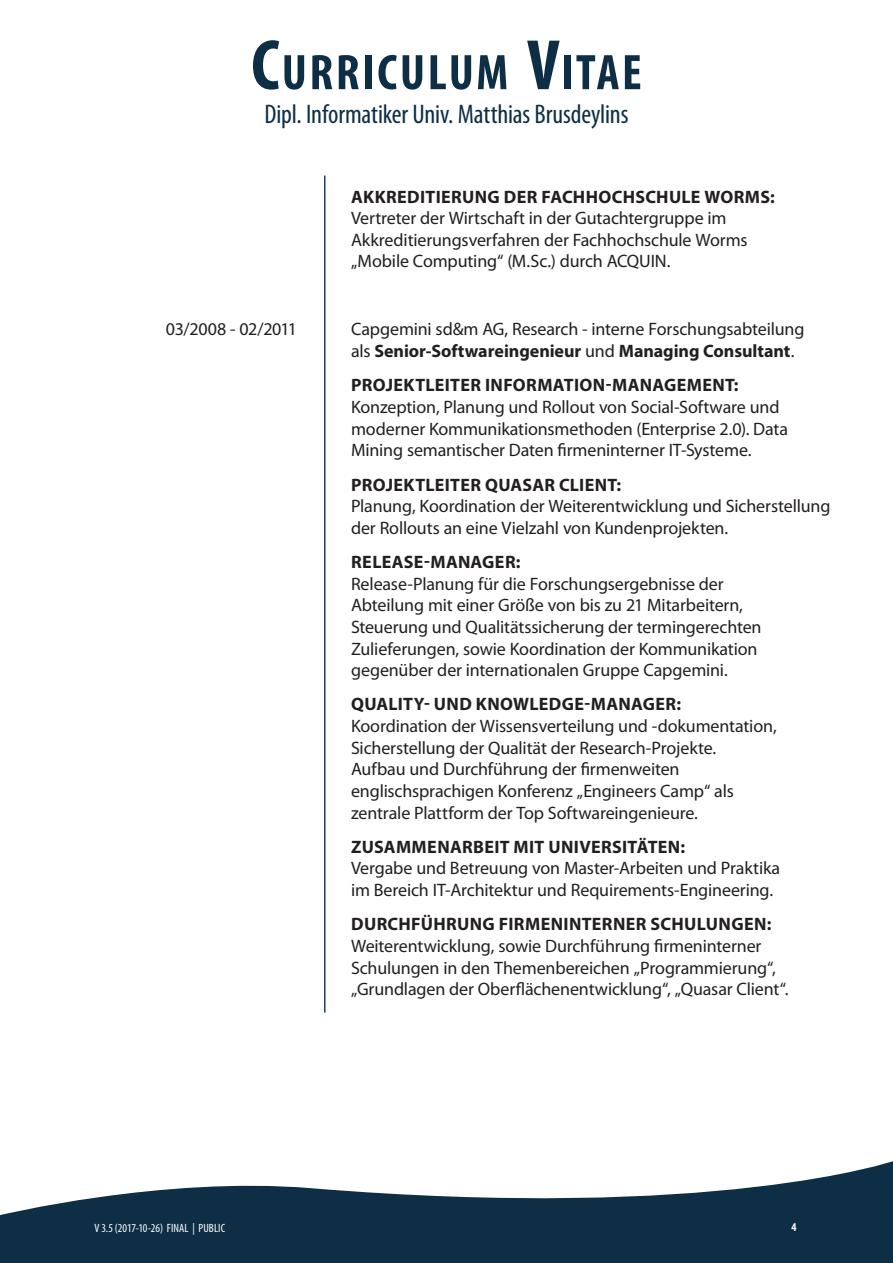
<style>
.page{position:relative;width:893px;height:1263px;background:#fff}
.page>*{position:absolute;margin:0;border:0;box-sizing:border-box;transform-origin:0 0}
.t1{font:700 condensed 50.4px "Myriad Pro";letter-spacing:.05em;color:#0e2e45}
.t2{font:condensed 27px "Myriad Pro";letter-spacing:-.005em;color:#0e2e45}
.Text{font:18px/21.6px "Myriad Pro";letter-spacing:-.005em;color:#231f20}
.Feldbezeichner{font:18px "Myriad Pro";letter-spacing:-.02em;color:#231f20}
.t3{font:condensed 12px "Myriad Pro";letter-spacing:.005em;color:#fff}
.t4{font:700 condensed 12px "Myriad Pro";color:#fff}
.s1{font-size:72px}
.s2{font-weight:700}
</style>
<div class="page">
<svg style="left:0;top:1161px;width:893px;height:102px;fill:#0e2e45"></svg>
<hr style="left:324px;top:176px;width:2px;height:837px;background:#144466">
<h1 class="t1" style="left:251px;top:41px;width:392px"><span class="s1">C</span>URRICULUM <span class="s1">V</span>ITAE</h1>
<h2 class="t2" style="left:264px;top:98px;width:366px">Dipl. Informatiker Univ. Matthias Brusdeylins</h2>
<p class="Text" style="left:351px;top:185px;width:425px"><span class="s2">AKKREDITIERUNG DER FACHHOCHSCHULE WORMS:<br></span>Vertreter der Wirtschaft in der Gutachtergruppe im Akkreditierungsverfahren der Fachhochschule Worms „Mobile Computing“ (M.Sc.) durch ACQUIN.</p>
<p class="Feldbezeichner" style="left:166px;top:318px;width:133px">03/2008 - 02/2011</p>
<p class="Text" style="left:351px;top:318px;width:455px">Capgemini sd&amp;m AG, Research - interne Forschungsabteilung als <span class="s2">Senior-Softwareingenieur</span> und <span class="s2">Managing Consultant</span>.</p>
<p class="Text" style="left:351px;top:374px;width:439px"><span class="s2">PROJEKTLEITER INFORMATION-MANAGEMENT:<br></span>Konzeption, Planung und Rollout von Social-Software und moderner Kommunikationsmethoden (Enterprise 2.0). Data Mining semantischer Daten firmeninterner IT-Systeme.</p>
<p class="Text" style="left:351px;top:473px;width:481px"><span class="s2">PROJEKTLEITER QUASAR CLIENT:<br></span>Planung, Koordination der Weiterentwicklung und Sicherstellung der Rollouts an eine Vielzahl von Kundenprojekten.</p>
<p class="Text" style="left:351px;top:551px;width:412px"><span class="s2">RELEASE-MANAGER:<br></span>Release-Planung für die Forschungsergebnisse der Abteilung mit einer Größe von bis zu 21 Mitarbeitern, Steuerung und Qualitätssicherung der termingerechten Zulieferungen, sowie Koordination der Kommunikation gegenüber der internationalen Gruppe Capgemini.</p>
<p class="Text" style="left:351px;top:693px;width:427px"><span class="s2">QUALITY- UND KNOWLEDGE-MANAGER:<br></span>Koordination der Wissensverteilung und -dokumentation, Sicherstellung der Qualität der Research-Projekte.<br>Aufbau und Durchführung der firmenweiten englischsprachigen Konferenz „Engineers Camp“ als zentrale Plattform der Top Softwareingenieure.</p>
<p class="Text" style="left:351px;top:836px;width:431px"><span class="s2">ZUSAMMENARBEIT MIT UNIVERSITÄTEN:<br></span>Vergabe und Betreuung von Master-Arbeiten und Praktika im Bereich IT-Architektur und Requirements-Engineering.</p>
<p class="Text" style="left:351px;top:913px;width:439px"><span class="s2">DURCHFÜHRUNG FIRMENINTERNER SCHULUNGEN:<br></span>Weiterentwicklung, sowie Durchführung firmeninterner Schulungen in den Themenbereichen „Programmierung“, „Grundlagen der Oberflächenentwicklung“, „Quasar Client“.</p>
<p class="t3" style="left:94px;top:1221px;width:132px">V 3.5 (2017-10-26) FINAL | PUBLIC</p>
<p class="t4" style="left:791px;top:1220px;width:7px">4</p>
</div>
